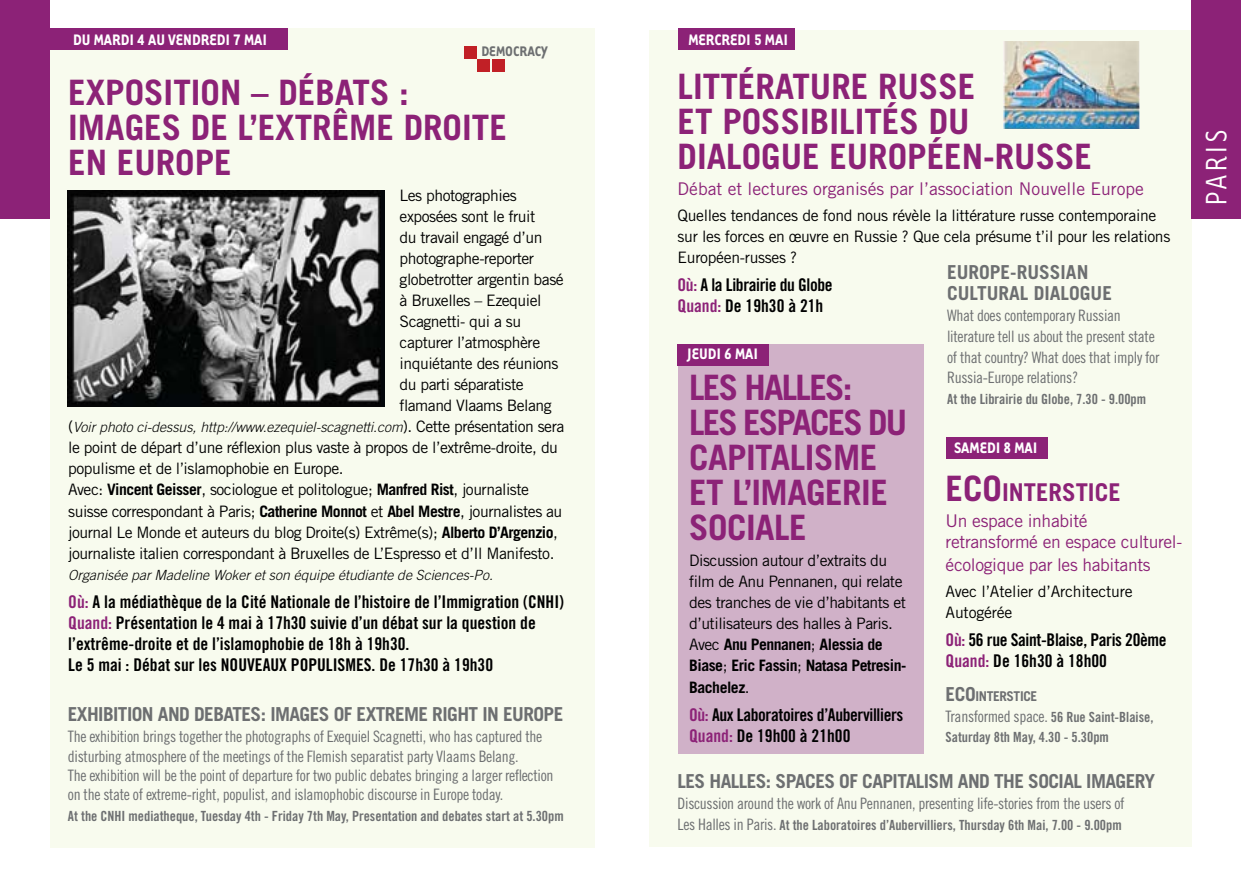
<style>
.page{position:relative;width:1241px;height:874px;background:#fff}
.page>*{position:absolute;margin:0;border:0;box-sizing:border-box;transform-origin:0 0}
.t1{font:700 35px/35px "Trade Gothic";color:#8c2277}
.t2{font:33.95px "Tarzana Narrow";letter-spacing:.06em;color:#fff}
.t3{font:700 24.5px "Trade Gothic";color:#8c2277}
.t4{font:700 19.25px "Trade Gothic";letter-spacing:-.03em;color:#6d6f71}
.t5{font:17.5px/21px "Trade Gothic Bold Cond Twenty";color:#000}
.t6{font:17.5px/21px "Trade Gothic Bold Cond Twenty";letter-spacing:-.02em;color:#000}
.t7{font:17.5px/21px "Trade Gothic";letter-spacing:-.02em;color:#8c2277}
.t8{font:17.5px "Trade Gothic";color:#8c2277}
.t9{font:700 17.5px "Tarzana Narrow";color:#fff}
.t10{font:700 15.92px "Tarzana Narrow";color:#6d6f71}
.t11{font:15.75px/21px "Trade Gothic";letter-spacing:-.03em;color:#000}
.t12{font:15.75px/19.2px "Trade Gothic Cond Eighteen";letter-spacing:-.02em;color:#6d6f71}
.t13{font:15.75px/21px "Trade Gothic";letter-spacing:-.01em;color:#000}
.t14{font:14px/19.2px "Trade Gothic Bold Cond Twenty";color:#6d6f71}
.t15{font:italic 300 14px "Trade Gothic";color:#000}
.t16{font:700 13.47px "Trade Gothic";letter-spacing:-.03em;color:#6d6f71}
.s1{font-weight:400;font-style:normal;font-size:15.75px}
.s2{font-weight:700}
.s3{color:#8c2277}
.s4{font-size:35px}
.s5{font-size:19.25px}
.s6{font-family:"Trade Gothic Cond Eighteen";font-size:15.75px}
</style>
<div class="page">
<div style="left:50px;top:29px;width:544px;height:818px;background:#f8fbee"></div>
<div style="left:649px;top:30px;width:542px;height:816px;background:#f8fbee"></div>
<div style="left:677px;top:344px;width:246px;height:409px;background:#d0b1c8"></div>
<div style="left:0;top:29px;width:287px;height:21px;background:#8c2277"></div>
<div style="left:677px;top:29px;width:117px;height:21px;background:#8c2277"></div>
<div style="left:677px;top:344px;width:91px;height:21px;background:#8c2277"></div>
<div style="left:945px;top:437px;width:102px;height:21px;background:#8c2277"></div>
<img style="left:67px;top:190px;width:317px;height:216px">
<img style="left:1003px;top:41px;width:136px;height:88px">
<div style="left:1191px;top:0;width:49px;height:218px;background:#8c2277"></div>
<div style="left:0;top:0;width:50px;height:218px;background:#8c2277"></div>
<div style="left:464px;top:46px;width:12px;height:12px;background:#c12026"></div>
<div style="left:477px;top:60px;width:12px;height:12px;background:#c12026"></div>
<div style="left:492px;top:60px;width:12px;height:12px;background:#c12026"></div>
<p class="t9" style="left:73px;top:28px;width:30px">DU MARDI</p>
<p class="t9" style="left:137px;top:28px;width:40px">4 AU VENDREDI</p>
<p class="t9" style="left:233px;top:28px;width:19px">7 MAI</p>
<p class="t9" style="left:688px;top:28px;width:9px">MERCREDI</p>
<p class="t9" style="left:754px;top:28px;width:19px">5 MAI</p>
<p class="t10" style="left:481px;top:41px;width:68px">DEMOCRACY</p>
<h1 class="t1" style="left:68px;top:74px;width:55px">EXPOSITION</h1>
<h1 class="t1" style="left:251px;top:74px;width:83px">– DÉBATS</h1>
<h1 class="t1" style="left:399px;top:74px;width:11px">:</h1>
<h1 class="t1" style="left:68px;top:109px;width:31px">IMAGES</h1>
<h1 class="t1" style="left:191px;top:109px;width:231px">DE L’EXTRÊME DROITE</h1>
<h1 class="t1" style="left:68px;top:144px;width:86px">EN EUROPE</h1>
<p class="t11" style="left:399px;top:185px;width:166px">Les photographies exposées sont le fruit<br>du travail engagé d’un photographe-reporter globetrotter argentin basé à Bruxelles – Ezequiel<br>Scagnetti- qui a su capturer l’atmosphère inquiétante des réunions du parti séparatiste flamand Vlaams Belang</p>
<p class="t15" style="left:68px;top:419px;width:497px"><span class="s1">(</span>Voir photo ci-dessus, http://www.ezequiel-scagnetti.com<span class="s1">). Cette présentation sera</span></p>
<p class="t11" style="left:68px;top:437px;width:495px">le point de départ d’une réflexion plus vaste à propos de l’extrême-droite, du populisme et de l’islamophobie en Europe.<br>Avec: <span class="s2">VINCENT GEISSER</span>, sociologue et politologue; <span class="s2">MANFRED RIST</span>, journaliste suisse correspondant à Paris; <span class="s2">CATHERINE MONNOT</span> et <span class="s2">ABEL MESTRE</span>, journalistes au journal Le Monde et auteurs du blog Droite(s) Extrême(s); <span class="s2">ALBERTO D’ARGENZIO</span>, journaliste italien correspondant à Bruxelles de L’Espresso et d’Il Manifesto.</p>
<p class="t15" style="left:68px;top:566px;width:426px">Organisée par Madeline Woker et son équipe étudiante de Sciences-Po.</p>
<p class="t5" style="left:68px;top:590px;width:497px"><span class="s3">Où:</span> A la médiathèque de la Cité Nationale de l’histoire de l’Immigration (CNHI)<br><span class="s3">Quand:</span> Présentation le 4 mai à 17h30 suivie d’un débat sur la question de l’extrême-droite et de l’islamophobie de 18h à 19h30.<br>Le 5 mai : Débat sur les Nouveau</p>
<p class="t5" style="left:279px;top:653px;width:68px">x Populismes</p>
<p class="t5" style="left:371px;top:653px;width:123px">. De 17h30 à 19h30</p>
<p class="t4" style="left:68px;top:702px;width:29px">EXHIBITION</p>
<p class="t4" style="left:158px;top:702px;width:12px">AND</p>
<p class="t4" style="left:194px;top:702px;width:21px">DEBATES</p>
<p class="t4" style="left:261px;top:702px;width:26px">: IMAGES</p>
<p class="t4" style="left:334px;top:702px;width:54px">OF EXTREME</p>
<p class="t4" style="left:432px;top:702px;width:20px">RIGHT</p>
<p class="t4" style="left:482px;top:702px;width:41px">IN EUROPE</p>
<p class="t12" style="left:68px;top:726px;width:487px">The exhibition brings together the photographs of Exequiel Scagnetti, who has captured the disturbing atmosphere of the meetings of the Flemish separatist party Vlaams Belang.<br>The exhibition will be the point of departure for two public debates bringing a larger reflection on the state of extreme-right, populist, and islamophobic discourse in Europe today.</p>
<p class="t14" style="left:68px;top:806px;width:497px">At the CNHI mediatheque, Tuesday 4th - Friday 7th May, Presentation and debates start at 5.30pm</p>
<h1 class="t1" style="left:677px;top:68px;width:97px">LITTÉRATURE</h1>
<h1 class="t1" style="left:877px;top:68px;width:20px">RUSSE</h1>
<h1 class="t1" style="left:677px;top:103px;width:62px">ET POSSIBILIT</h1>
<h1 class="t1" style="left:881px;top:103px;width:66px">ÉS DU</h1>
<h1 class="t1" style="left:677px;top:138px;width:19px">DIALOGUE</h1>
<h1 class="t1" style="left:829px;top:138px;width:38px">EUROP</h1>
<h1 class="t1" style="left:926px;top:138px;width:88px">ÉEN-RUSSE</h1>
<p class="t8" style="left:677px;top:178px;width:468px">Débat et lectures organisés par l’association Nouvelle Europe</p>
<p class="t11" style="left:677px;top:205px;width:494px">Quelles tendances de fond nous révèle la littérature russe contemporaine sur les forces en œuvre en Russie ? Que cela présume t’il pour les relations<br>Européen-russes ?</p>
<p class="t5" style="left:677px;top:274px;width:157px"><span class="s3">Où:</span> A la Librairie du Globe<br><span class="s3">Quand:</span> De 19h30 à 21h</p>
<p class="t4" style="left:946px;top:260px;width:21px">EUROPE</p>
<p class="t4" style="left:1010px;top:260px;width:28px">-RUSSIAN</p>
<p class="t4" style="left:946px;top:281px;width:11px">CULTURAL</p>
<p class="t4" style="left:1033px;top:281px;width:11px">DIALOGUE</p>
<p class="t12" style="left:946px;top:305px;width:214px;line-height:21px">What does contemporary Russian literature tell us about the present state of that country? What does that imply for</p>
<p class="t12" style="left:946px;top:367px;width:132px">Russia-Europe relations?</p>
<p class="t14" style="left:946px;top:389px;width:200px">At the Librairie du Globe, 7.30 - 9.00pm</p>
<p class="t9" style="left:687px;top:343px;width:8px">JEUDI</p>
<p class="t9" style="left:724px;top:343px;width:19px">6 MAI</p>
<h1 class="t1" style="left:689px;top:369px;width:92px">LES HALLES</h1>
<h1 class="t1" style="left:842px;top:369px;width:11px">:</h1>
<h1 class="t1" style="left:689px;top:404px;width:72px">LES ESPACES</h1>
<h1 class="t1" style="left:868px;top:404px;width:19px">DU</h1>
<h1 class="t1" style="left:689px;top:439px;width:80px">CAPITALISME<br>ET L’IMAGERIE<br>SOCIALE</h1>
<p class="t11" style="left:689px;top:550px;width:219px">Discussion autour d’extraits du film de Anu Pennanen, qui relate des tranches de vie d’habitants et d’utilisateurs des halles à Paris.<br>Avec <span class="s2">ANU PENNANEN</span>; <span class="s2">ALESSIA DE<br>BIASE</span>; <span class="s2">ERIC FASSIN</span>; <span class="s2">NATASA PETRESIN-<br>BACHELEZ</span>.</p>
<p class="t6" style="left:689px;top:703px;width:216px"><span class="s3">Où:</span> Aux Laboratoires d’Aubervilliers<br><span class="s3">Quand:</span> De 19h00 à 21h00</p>
<p class="t9" style="left:953px;top:436px;width:9px">SAMEDI</p>
<p class="t9" style="left:1003px;top:436px;width:19px">8 MAI</p>
<h3 class="t3" style="left:945px;top:477px;width:176px"><span class="s4">ECO</span>INTERSTICE</h3>
<p class="t7" style="left:945px;top:510px;width:238px">Un espace inhabité retransformé en espace culturel-</p>
<p class="t7" style="left:945px;top:553px;width:206px">écologique par les habitants</p>
<p class="t13" style="left:945px;top:580px;width:188px">Avec l’Atelier d’Architecture<br>Autogérée</p>
<p class="t6" style="left:945px;top:629px;width:222px"><span class="s3">Où:</span> 56 rue Saint-Blaise, Paris 20ème<br><span class="s3">Quand:</span> De 16h30 à 18h00</p>
<p class="t16" style="left:945px;top:688px;width:93px"><span class="s5">ECO</span>INTERSTICE</p>
<p class="t14" style="left:945px;top:707px;width:209px"><span class="s6">Transformed space.</span> 56 Rue Saint-Blaise,<br>Saturday 8th May, 4.30 - 5.30pm</p>
<p class="t4" style="left:677px;top:769px;width:53px">LES HALLES</p>
<p class="t4" style="left:765px;top:769px;width:31px">: SPACES</p>
<p class="t4" style="left:839px;top:769px;width:43px">OF CAPITALISM</p>
<p class="t4" style="left:957px;top:769px;width:12px">AND</p>
<p class="t4" style="left:993px;top:769px;width:54px">THE SOCIAL</p>
<p class="t4" style="left:1086px;top:769px;width:17px">IMAGERY</p>
<p class="t12" style="left:677px;top:793px;width:448px">Discussion around the work of Anu Pennanen, presenting life-stories from the users of</p>
<p class="t14" style="left:677px;top:815px;width:445px"><span class="s6">Les Halles in Paris.</span> At the Laboratoires d’Aubervilliers, Thursday 6th Mai, 7.00 - 9.00pm</p>
<h2 class="t2" style="left:1195px;top:206px;width:78px;rotate:-90deg">PARIS</h2>
</div>
